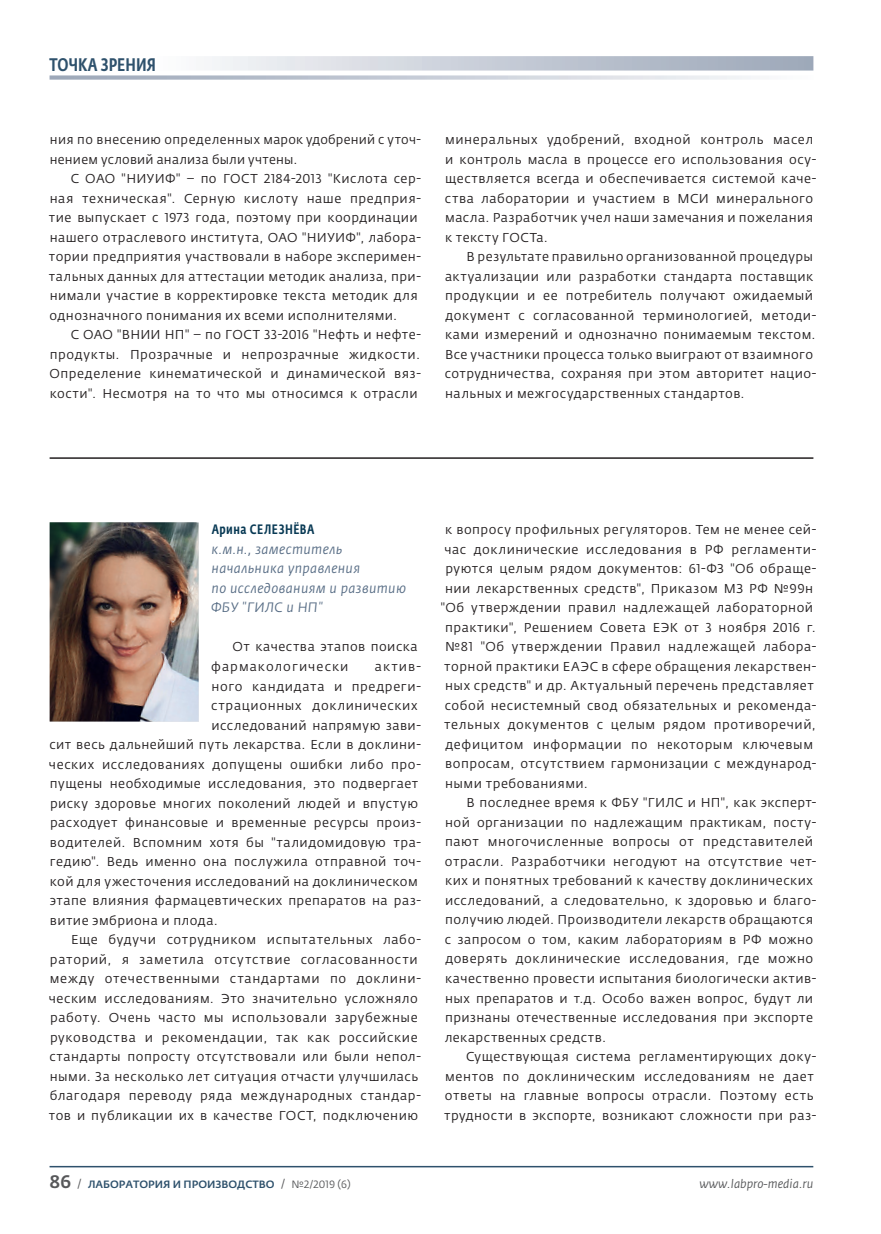
<style>
.page{position:relative;width:881px;height:1234px;background:#fff}
.page>*{position:absolute;margin:0;border:0;box-sizing:border-box;transform-origin:0 0}
.t1{font:500 18px "Fedra Sans Cond Pro";letter-spacing:.01em;color:#2e516c}
.t2{font:italic 13.5px/19.5px "Fedra Sans Pro";letter-spacing:.03em;color:#596e86}
.t3{font:500 13.5px "Fedra Sans Cond Pro";letter-spacing:.04em;color:#083954}
.t4{font:12.75px/19.5px "Fedra Sans Pro";letter-spacing:.04em;color:#231f20}
.t5{font:12.75px/19.5px "Fedra Sans Pro";letter-spacing:.06em;color:#231f20}
.t6{font:italic 12px "Fedra Sans Pro";color:#57585a}
.t7{font:500 10.5px "Fedra Sans Pro";color:#2e516c}
.t8{font:10.5px "Fedra Sans Pro";color:#57585a}
.s1{font-size:18px;color:#57585a}
.s2{font-weight:400;font-size:12px;color:#57585a}
.s3{font-size:12px}
</style>
<div class="page">
<hr style="left:50px;top:1165px;width:763px;height:2px;background:#2e516c">
<hr style="left:50px;top:457px;width:763px;height:1px;background:#231f20">
<img style="left:50px;top:522px;width:148px;height:199px">
<svg style="left:212px;top:56px;width:601px;height:15px;background:#c7cdd7"></svg>
<svg style="left:50px;top:75px;width:701px;height:5px;background:#ced3dc"></svg>
<h1 class="t1" style="left:50px;top:53px;width:108px">Точка зрения</h1>
<p class="t4" style="left:50px;top:130px;width:372px">ния по внесению определенных марок удобрений с уточ&shy;нением условий анализа были учтены.</p>
<p class="t4" style="left:49px;top:169px;width:373px;text-indent:22px">С ОАО "НИУИФ" – по ГОСТ 2184-2013 "Кислота сер&shy;ная техническая". Серную кислоту наше предприя&shy;тие выпускает с 1973 года, поэтому при координации нашего отраслевого института, ОАО "НИУИФ", лабора&shy;тории предприятия участвовали в наборе эксперимен&shy;тальных данных для аттестации методик анализа, при&shy;нимали участие в корректировке текста методик для однозначного понимания их всеми исполнителями.</p>
<p class="t4" style="left:49px;top:325px;width:373px;text-align:justify;text-indent:21px">С ОАО "ВНИИ НП" – по ГОСТ 33-2016 "Нефть и нефте&shy;продукты. Прозрачные и непрозрачные жидкости.<br>Определение кинематической и динамической вяз&shy;кости". Несмотря на то что мы относимся к отрасли</p>
<p class="t4" style="left:444px;top:130px;width:373px">минеральных удобрений, входной контроль масел и контроль масла в процессе его использования осу&shy;ществляется всегда и обеспечивается системой каче&shy;ства лаборатории и участием в МСИ минерального масла. Разработчик учел наши замечания и пожелания к тексту ГОСТа.</p>
<p class="t4" style="left:444px;top:247px;width:373px;text-indent:22px">В результате правильно организованной процедуры актуализации или разработки стандарта поставщик продукции и ее потребитель получают ожидаемый документ с согласованной терминологией, методи&shy;ками измерений и однозначно понимаемым текстом.<br>Все участники процесса только выиграют от взаимного сотрудничества, сохраняя при этом авторитет нацио&shy;нальных и межгосударственных стандартов.</p>
<p class="t3" style="left:211px;top:521px;width:103px">Арина Селезнёва</p>
<p class="t2" style="left:211px;top:539px;width:196px">к.м.н., заместитель начальника управления<br>по исследованиям и развитию<br>ФБУ "ГИЛС и НП"</p>
<p class="t5" style="left:211px;top:637px;width:208px;text-indent:21px">От качества этапов поиска фармакологически</p>
<p class="t4" style="left:374px;top:656px;width:48px">актив-</p>
<p class="t4" style="left:211px;top:676px;width:211px">ного кандидата и предреги-</p>
<p class="t4" style="left:211px;top:695px;width:208px">страционных доклинических</p>
<p class="t4" style="left:211px;top:715px;width:211px">исследований напрямую зави-</p>
<p class="t4" style="left:49px;top:734px;width:373px">сит весь дальнейший путь лекарства. Если в доклини-</p>
<p class="t4" style="left:49px;top:754px;width:373px">ческих исследованиях допущены ошибки либо про-</p>
<p class="t4" style="left:50px;top:773px;width:370px">пущены необходимые исследования, это подвергает</p>
<p class="t4" style="left:50px;top:793px;width:369px">риску здоровье многих поколений людей и впустую</p>
<p class="t4" style="left:50px;top:812px;width:372px">расходует финансовые и временные ресурсы произ-</p>
<p class="t4" style="left:50px;top:832px;width:372px">водителей. Вспомним хотя бы "талидомидовую тра-</p>
<p class="t4" style="left:50px;top:851px;width:372px">гедию". Ведь именно она послужила отправной точ-</p>
<p class="t4" style="left:50px;top:871px;width:369px">кой для ужесточения исследований на доклиническом</p>
<p class="t4" style="left:50px;top:890px;width:372px">этапе влияния фармацевтических препаратов на раз-</p>
<p class="t4" style="left:50px;top:910px;width:169px">витие эмбриона и плода.</p>
<p class="t4" style="left:71px;top:929px;width:351px">Еще будучи сотрудником испытательных лабо-</p>
<p class="t4" style="left:50px;top:949px;width:369px">раторий, я заметила отсутствие согласованности</p>
<p class="t4" style="left:50px;top:968px;width:372px">между отечественными стандартами по доклини-</p>
<p class="t4" style="left:49px;top:988px;width:370px">ческим исследованиям. Это значительно усложняло</p>
<p class="t4" style="left:50px;top:1007px;width:369px">работу. Очень часто мы использовали зарубежные</p>
<p class="t4" style="left:50px;top:1027px;width:369px">руководства и рекомендации, так как российские</p>
<p class="t4" style="left:49px;top:1046px;width:373px">стандарты попросту отсутствовали или были непол-</p>
<p class="t4" style="left:50px;top:1066px;width:369px">ными. За несколько лет ситуация отчасти улучшилась</p>
<p class="t4" style="left:50px;top:1085px;width:372px">благодаря переводу ряда международных стандар-</p>
<p class="t4" style="left:49px;top:1105px;width:370px">тов и публикации их в качестве ГОСТ, подключению</p>
<p class="t4" style="left:445px;top:520px;width:372px">к вопросу профильных регуляторов. Тем не менее сей-</p>
<p class="t4" style="left:444px;top:539px;width:373px">час доклинические исследования в РФ регламенти-</p>
<p class="t4" style="left:445px;top:559px;width:372px">руются целым рядом документов: 61-ФЗ "Об обраще-</p>
<p class="t4" style="left:445px;top:578px;width:369px">нии лекарственных средств", Приказом МЗ РФ №99н</p>
<p class="t4" style="left:440px;top:598px;width:373px">"Об утверждении правил надлежащей лабораторной</p>
<p class="t4" style="left:445px;top:617px;width:372px">практики", Решением Совета ЕЭК от 3 ноября 2016 г.</p>
<p class="t4" style="left:445px;top:637px;width:372px">№81 "Об утверждении Правил надлежащей лабора-</p>
<p class="t4" style="left:444px;top:656px;width:373px">торной практики ЕАЭС в сфере обращения лекарствен-</p>
<p class="t4" style="left:445px;top:676px;width:370px">ных средств" и др. Актуальный перечень представляет</p>
<p class="t4" style="left:444px;top:695px;width:373px">собой несистемный свод обязательных и рекоменда-</p>
<p class="t4" style="left:444px;top:715px;width:373px">тельных документов с целым рядом противоречий,</p>
<p class="t4" style="left:445px;top:734px;width:369px">дефицитом информации по некоторым ключевым</p>
<p class="t4" style="left:445px;top:754px;width:372px">вопросам, отсутствием гармонизации с международ-</p>
<p class="t4" style="left:445px;top:773px;width:144px">ными требованиями.</p>
<p class="t4" style="left:466px;top:793px;width:351px">В последнее время к ФБУ "ГИЛС и НП", как эксперт-</p>
<p class="t4" style="left:445px;top:812px;width:372px">ной организации по надлежащим практикам, посту-</p>
<p class="t4" style="left:445px;top:832px;width:369px">пают многочисленные вопросы от представителей</p>
<p class="t4" style="left:444px;top:851px;width:373px">отрасли. Разработчики негодуют на отсутствие чет-</p>
<p class="t4" style="left:445px;top:871px;width:369px">ких и понятных требований к качеству доклинических</p>
<p class="t4" style="left:445px;top:890px;width:372px">исследований, а следовательно, к здоровью и благо-</p>
<p class="t4" style="left:445px;top:910px;width:369px">получию людей. Производители лекарств обращаются</p>
<p class="t4" style="left:444px;top:929px;width:370px">с запросом о том, каким лабораториям в РФ можно</p>
<p class="t4" style="left:445px;top:949px;width:369px">доверять доклинические исследования, где можно</p>
<p class="t4" style="left:445px;top:968px;width:372px">качественно провести испытания биологически актив-</p>
<p class="t4" style="left:445px;top:988px;width:369px">ных препаратов и т.д. Особо важен вопрос, будут ли</p>
<p class="t4" style="left:445px;top:1007px;width:369px">признаны отечественные исследования при экспорте</p>
<p class="t4" style="left:445px;top:1027px;width:162px">лекарственных средств.</p>
<p class="t4" style="left:466px;top:1046px;width:351px">Существующая система регламентирующих доку-</p>
<p class="t4" style="left:445px;top:1066px;width:370px">ментов по доклиническим исследованиям не дает</p>
<p class="t4" style="left:444px;top:1085px;width:370px">ответы на главные вопросы отрасли. Поэтому есть</p>
<p class="t4" style="left:444px;top:1105px;width:373px">трудности в экспорте, возникают сложности при раз-</p>
<p class="t7" style="left:50px;top:1177px;width:47px"><span class="s1">86</span><span class="s2">/</span>ЛАБОРАТОРИЯ</p>
<p class="t7" style="left:173px;top:1177px;width:20px">И ПРОИЗВОДСТВО</p>
<p class="t8" style="left:281px;top:1177px;width:71px"><span class="s3">/</span> №2/2019 (6)</p>
<p class="t6" style="left:699px;top:1175px;width:115px">www.labpro-media.ru</p>
</div>
